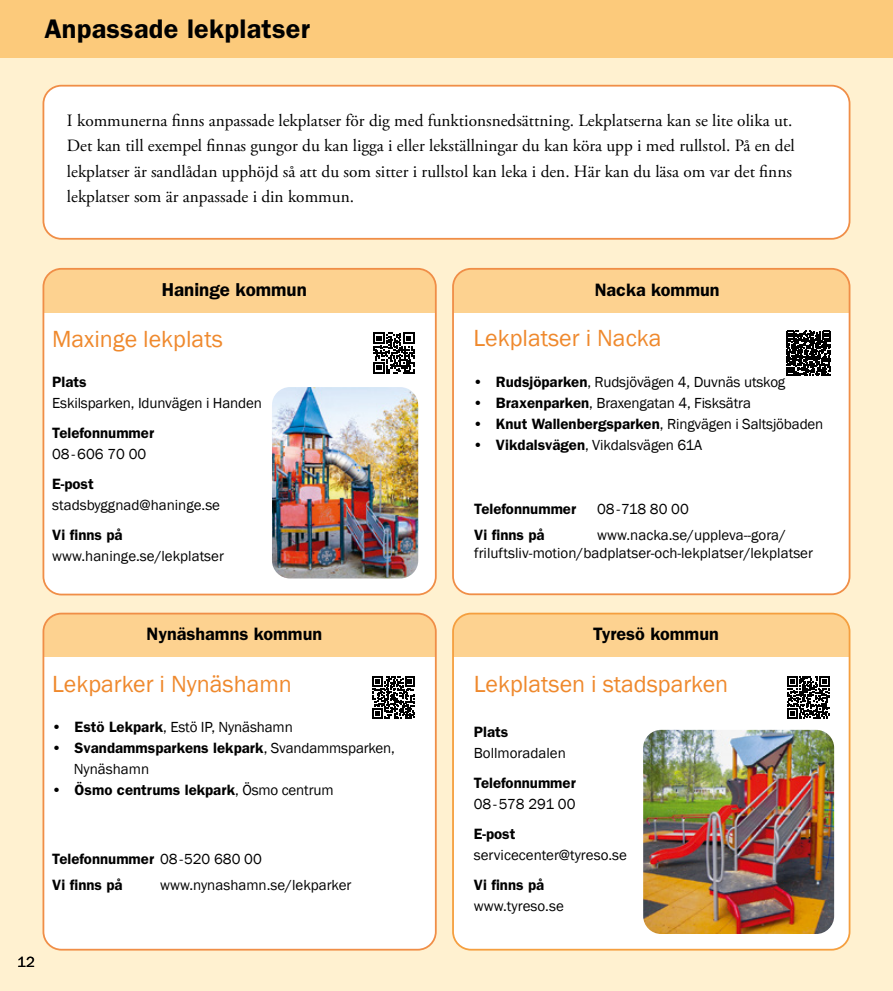
<style>
.page{position:relative;width:893px;height:991px;background:#fff}
.page>*{position:absolute;margin:0;border:0;box-sizing:border-box;transform-origin:0 0}
.Aktivitetsrubriker{font:600 27px "ITC Franklin Gothic Std";letter-spacing:.01em;color:#000}
.Föreningsnamn_samlin{font:24px "Franklin Gothic";color:#ef892d}
.Frågor__adress_frank{font:600 18.75px "ITC Franklin Gothic Std";color:#000}
.Frågor__adress_frank-2{font:600 18px "ITC Franklin Gothic Std";color:#000}
._2012_Brödtext{font:17.25px/25.5px "Adobe Garamond Pro";color:#000}
.Frågor__adress_frank-3{font:15px/21px "Franklin Gothic";letter-spacing:-.01em;color:#000}
.Målgrupp_etc{font:15px/18px "Franklin Gothic";color:#000}
.Frågor__adress_frank-4{font:600 15px "ITC Franklin Gothic Std";color:#000}
.Målgrupp_etc-2{font:600 15px "ITC Franklin Gothic Std";color:#000}
.s1{font-family:"ITC Franklin Gothic Std";font-weight:600}
.s2{font-family:"Franklin Gothic";font-weight:400}
</style>
<div class="page">
<div style="left:0;top:51px;width:893px;height:940px;background:#fff1d0"></div>
<div style="left:43px;top:86px;width:806px;height:153px;background:#fff;border-radius:18px"></div>
<div style="left:43px;top:85px;width:807px;height:155px;border:2px solid #f08e47;border-radius:18px"></div>
<div style="left:0;top:0;width:893px;height:57px;background:#fcca7b"></div>
<div style="left:43px;top:613px;width:393px;height:336px;background:#fff;border-radius:18px"></div>
<div style="left:43px;top:613px;width:393px;height:44px;background:#fdd290"></div>
<div style="left:43px;top:613px;width:394px;height:337px;border:2px solid #f08e47;border-radius:18px"></div>
<div style="left:43px;top:269px;width:393px;height:325px;background:#fff;border-radius:18px"></div>
<div style="left:43px;top:269px;width:393px;height:44px;background:#fdd290"></div>
<div style="left:43px;top:268px;width:394px;height:327px;border:2px solid #f08e47;border-radius:18px"></div>
<div style="left:453px;top:269px;width:396px;height:325px;background:#fff;border-radius:18px"></div>
<div style="left:453px;top:270px;width:396px;height:43px;background:#fdd290"></div>
<div style="left:452px;top:268px;width:398px;height:327px;border:2px solid #f08e47;border-radius:18px"></div>
<div style="left:453px;top:613px;width:396px;height:336px;background:#fff;border-radius:18px"></div>
<div style="left:453px;top:613px;width:396px;height:44px;background:#fdd290"></div>
<div style="left:452px;top:613px;width:398px;height:337px;border:2px solid #f59f3f;border-radius:18px"></div>
<img style="left:643px;top:730px;width:191px;height:204px">
<img style="left:272px;top:387px;width:146px;height:191px">
<svg style="left:373px;top:333px;width:41px;height:41px"></svg>
<svg style="left:786px;top:331px;width:45px;height:44px"></svg>
<svg style="left:373px;top:676px;width:42px;height:43px"></svg>
<svg style="left:787px;top:676px;width:42px;height:43px"></svg>
<h3 class="Aktivitetsrubriker" style="left:44px;top:13px;width:267px">Anpassade lekplatser</h3>
<p class="_2012_Brödtext" style="left:67px;top:108px;width:729px">I kommunerna finns anpassade lekplatser för dig med funktionsnedsättning. Lekplatserna kan se lite olika ut.<br>Det kan till exempel finnas gungor du kan ligga i eller lekställningar du kan köra upp i med rullstol. På en del lekplatser är sandlådan upphöjd så att du som sitter i rullstol kan leka i den. Här kan du läsa om var det finns lekplatser som är anpassade i din kommun.</p>
<p class="Frågor__adress_frank" style="left:162px;top:279px;width:147px">Haninge kommun</p>
<p class="Frågor__adress_frank-2" style="left:595px;top:279px;width:126px">Nacka kommun</p>
<p class="Föreningsnamn_samlin" style="left:473px;top:323px;width:189px">Lekplatser i Nacka</p>
<p class="Frågor__adress_frank-3" style="left:473px;top:371px;width:313px"><span class="s1">• Rudsjöparken</span>, Rudsjövägen 4, Duvnäs utskog</p>
<p class="Frågor__adress_frank-3" style="left:473px;top:392px;width:279px"><span class="s1">• Braxenparken</span>, Braxengatan 4, Fisksätra</p>
<p class="Frågor__adress_frank-3" style="left:473px;top:413px;width:351px"><span class="s1">• Knut Wallenbergsparken</span>, Ringvägen i Saltsjöbaden</p>
<p class="Frågor__adress_frank-3" style="left:473px;top:434px;width:230px"><span class="s1">• Vikdalsvägen</span>, Vikdalsvägen 61A</p>
<p class="Föreningsnamn_samlin" style="left:52px;top:324px;width:172px">Maxinge lekplats</p>
<p class="Frågor__adress_frank-3" style="left:52px;top:372px;width:211px"><span class="s1">Plats<br></span>Eskilsparken, Idunvägen i Handen</p>
<p class="Frågor__adress_frank-4" style="left:52px;top:424px;width:103px">Telefonnummer</p>
<p class="Frågor__adress_frank-3" style="left:52px;top:444px;width:96px">08-606 70 00</p>
<p class="Frågor__adress_frank-4" style="left:52px;top:475px;width:43px">E-post</p>
<p class="Frågor__adress_frank-3" style="left:52px;top:495px;width:169px">stadsbyggnad@haninge.se</p>
<p class="Frågor__adress_frank-4" style="left:52px;top:526px;width:72px">Vi finns på</p>
<p class="Frågor__adress_frank-3" style="left:52px;top:546px;width:173px">www.haninge.se/lekplatser</p>
<p class="Målgrupp_etc-2" style="left:474px;top:500px;width:103px">Telefonnummer</p>
<p class="Målgrupp_etc" style="left:597px;top:500px;width:93px">08-718 80 00</p>
<p class="Målgrupp_etc-2" style="left:474px;top:525px;width:72px">Vi finns på</p>
<p class="Målgrupp_etc" style="left:474px;top:526px;width:340px;text-indent:123px">www.nacka.se/uppleva--gora/ friluftsliv-motion/badplatser-och-lekplatser/lekplatser</p>
<p class="Frågor__adress_frank-2" style="left:146px;top:623px;width:177px">Nynäshamns kommun</p>
<p class="Föreningsnamn_samlin" style="left:52px;top:669px;width:241px">Lekparker i Nynäshamn</p>
<p class="Frågor__adress_frank-3" style="left:52px;top:717px;width:242px"><span class="s1">• Estö Lekpark</span>, Estö IP, Nynäshamn</p>
<p class="Frågor__adress_frank-3" style="left:74px;top:738px;width:323px;text-indent:-22px"><span class="s1">• Svandammsparkens lekpark</span>, Svandammsparken,<br>Nynäshamn</p>
<p class="Frågor__adress_frank-4" style="left:52px;top:781px;width:283px">• Ösmo centrums lekpark<span class="s2">, Ösmo centrum</span></p>
<p class="Frågor__adress_frank-4" style="left:52px;top:850px;width:211px">Telefonnummer <span class="s2">08-520 680 00</span></p>
<p class="Frågor__adress_frank-4" style="left:52px;top:875px;width:72px">Vi finns på</p>
<p class="Frågor__adress_frank-3" style="left:160px;top:874px;width:193px">www.nynashamn.se/lekparker</p>
<p class="Målgrupp_etc" style="left:17px;top:953px;width:19px">12</p>
<p class="Frågor__adress_frank-2" style="left:593px;top:623px;width:127px">Tyresö kommun</p>
<p class="Föreningsnamn_samlin" style="left:474px;top:669px;width:256px">Lekplatsen i stadsparken</p>
<p class="Målgrupp_etc" style="left:474px;top:721px;width:94px;line-height:21px"><span class="s1">Plats<br></span>Bollmoradalen</p>
<p class="Målgrupp_etc-2" style="left:474px;top:773px;width:103px">Telefonnummer</p>
<p class="Frågor__adress_frank-3" style="left:474px;top:793px;width:103px">08-578 291 00</p>
<p class="Frågor__adress_frank-4" style="left:474px;top:824px;width:43px">E-post</p>
<p class="Frågor__adress_frank-3" style="left:474px;top:844px;width:155px">servicecenter@tyreso.se</p>
<p class="Frågor__adress_frank-4" style="left:474px;top:875px;width:72px">Vi finns på</p>
<p class="Frågor__adress_frank-3" style="left:474px;top:895px;width:91px">www.tyreso.se</p>
</div>
